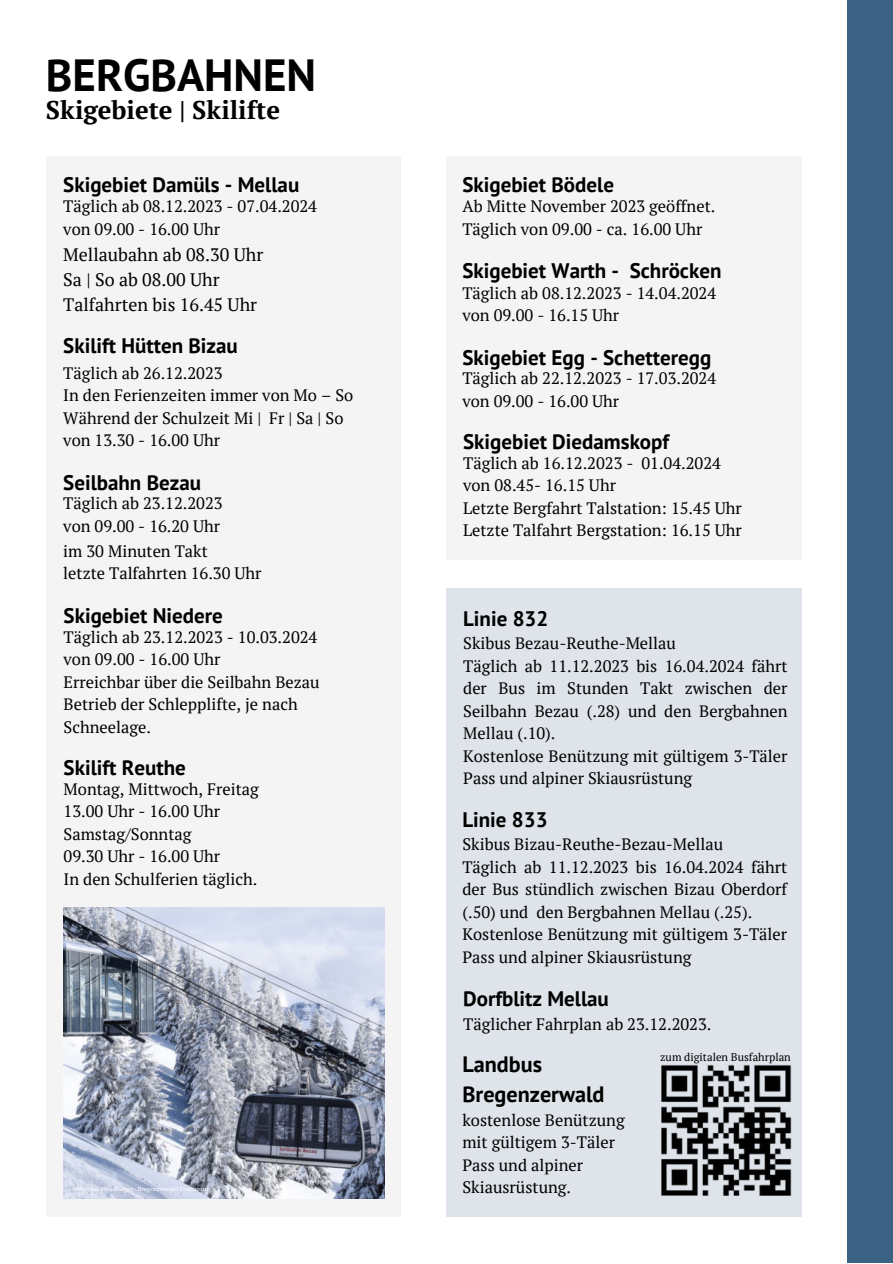
<style>
.page{position:relative;width:893px;height:1264px;background:#fff}
.page>*{position:absolute;margin:0;border:0;box-sizing:border-box;transform-origin:0 0}
.t1{font:700 45px "PT Sans";color:#000}
.t2{font:700 25.5px "PT Serif";color:#000}
.t3{font:700 22.2px/30.3px "PT Sans";color:#000}
.t4{font:700 21px "PT Sans";color:#000}
.t5{font:18px/24.8px "PT Serif";color:#000}
.t6{font:16.5px/22.5px "PT Serif";color:#000}
.t7{font:11.1px "PT Serif";color:#000}
.t8{font:6px "The Antiqua Plain";color:#fff}
</style>
<div class="page">
<div style="left:46px;top:156px;width:354px;height:1060px;background:#f4f4f4"></div>
<div style="left:446px;top:588px;width:355px;height:628px;background:#dee4ea"></div>
<div style="left:446px;top:156px;width:355px;height:403px;background:#f4f4f4"></div>
<div style="left:847px;top:0;width:45px;height:1262px;background:#3b6283"></div>
<img style="left:661px;top:1064px;width:130px;height:131px">
<img style="left:64px;top:907px;width:320px;height:291px">
<h1 class="t1" style="left:46px;top:45px;width:272px">BERGBAHNEN</h1>
<h2 class="t2" style="left:46px;top:93px;width:235px">Skigebiete | Skilifte</h2>
<p class="t4" style="left:63px;top:171px;width:237px">Skigebiet Damüls - Mellau</p>
<p class="t6" style="left:63px;top:195px;width:255px">Täglich ab 08.12.2023 - 07.04.2024 von 09.00 - 16.00 Uhr</p>
<p class="t5" style="left:63px;top:242px;width:201px">Mellaubahn ab 08.30 Uhr<br>Sa | So ab 08.00 Uhr<br>Talfahrten bis 16.45 Uhr</p>
<p class="t4" style="left:63px;top:331px;width:176px">Skilift Hütten Bizau</p>
<p class="t6" style="left:63px;top:361px;width:291px">Täglich ab 26.12.2023<br>In den Ferienzeiten immer von Mo – So<br>Während der Schulzeit Mi | Fr | Sa | So von 13.30 - 16.00 Uhr</p>
<p class="t4" style="left:63px;top:468px;width:139px">Seilbahn Bezau</p>
<p class="t6" style="left:63px;top:492px;width:161px">Täglich ab 23.12.2023 von 09.00 - 16.20 Uhr</p>
<p class="t6" style="left:63px;top:539px;width:200px">im 30 Minuten Takt<br>letzte Talfahrten 16.30 Uhr</p>
<p class="t4" style="left:64px;top:601px;width:161px">Skigebiet Niedere</p>
<p class="t6" style="left:64px;top:625px;width:257px">Täglich ab 23.12.2023 - 10.03.2024 von 09.00 - 16.00 Uhr<br>Erreichbar über die Seilbahn Bezau<br>Betrieb der Schlepplifte, je nach<br>Schneelage.</p>
<p class="t4" style="left:64px;top:753px;width:124px">Skilift Reuthe</p>
<p class="t6" style="left:64px;top:777px;width:197px">Montag, Mittwoch, Freitag<br>13.00 Uhr - 16.00 Uhr<br>Samstag/Sonntag<br>09.30 Uhr - 16.00 Uhr<br>In den Schulferien täglich.</p>
<p class="t8" style="left:73px;top:1184px;width:138px">©Michael Meusburger - Bregenzerwald Tourismus</p>
<p class="t4" style="left:462px;top:171px;width:153px">Skigebiet Bödele</p>
<p class="t6" style="left:462px;top:195px;width:254px">Ab Mitte November 2023 geöffnet.<br>Täglich von 09.00 - ca. 16.00 Uhr</p>
<p class="t4" style="left:462px;top:257px;width:260px">Skigebiet Warth - Schröcken</p>
<p class="t6" style="left:462px;top:281px;width:255px">Täglich ab 08.12.2023 - 14.04.2024 von 09.00 - 16.15 Uhr</p>
<p class="t4" style="left:462px;top:343px;width:250px">Skigebiet Egg - Schetteregg</p>
<p class="t6" style="left:462px;top:367px;width:255px">Täglich ab 22.12.2023 - 17.03.2024 von 09.00 - 16.00 Uhr</p>
<p class="t4" style="left:463px;top:428px;width:208px">Skigebiet Diedamskopf</p>
<p class="t6" style="left:463px;top:451px;width:280px">Täglich ab 16.12.2023 - 01.04.2024 von 08.45- 16.15 Uhr<br>Letzte Bergfahrt Talstation: 15.45 Uhr Letzte Talfahrt Bergstation: 16.15 Uhr</p>
<p class="t4" style="left:463px;top:604px;width:87px">Linie 832</p>
<p class="t6" style="left:463px;top:632px;width:326px">Skibus Bezau-Reuthe-Mellau<br>Täglich ab 11.12.2023 bis 16.04.2024 fährt der Bus im Stunden Takt zwischen der Seilbahn Bezau (.28) und den Bergbahnen Mellau (.10).<br>Kostenlose Benützung mit gültigem 3-Täler Pass und alpiner Skiausrüstung</p>
<p class="t4" style="left:462px;top:805px;width:87px">Linie 833</p>
<p class="t6" style="left:462px;top:832px;width:326px">Skibus Bizau-Reuthe-Bezau-Mellau<br>Täglich ab 11.12.2023 bis 16.04.2024 fährt der Bus stündlich zwischen Bizau Oberdorf (.50) und den Bergbahnen Mellau (.25).<br>Kostenlose Benützung mit gültigem 3-Täler Pass und alpiner Skiausrüstung</p>
<p class="t4" style="left:463px;top:984px;width:147px">Dorfblitz Mellau</p>
<p class="t6" style="left:463px;top:1012px;width:250px">Täglicher Fahrplan ab 23.12.2023.</p>
<h3 class="t3" style="left:462px;top:1048px;width:144px">Landbus<br>Bregenzerwald</h3>
<p class="t6" style="left:462px;top:1108px;width:164px">kostenlose Benützung mit gültigem 3-Täler<br>Pass und alpiner<br>Skiausrüstung.</p>
<p class="t7" style="left:660px;top:1049px;width:132px">zum digitalen Busfahrplan</p>
</div>
